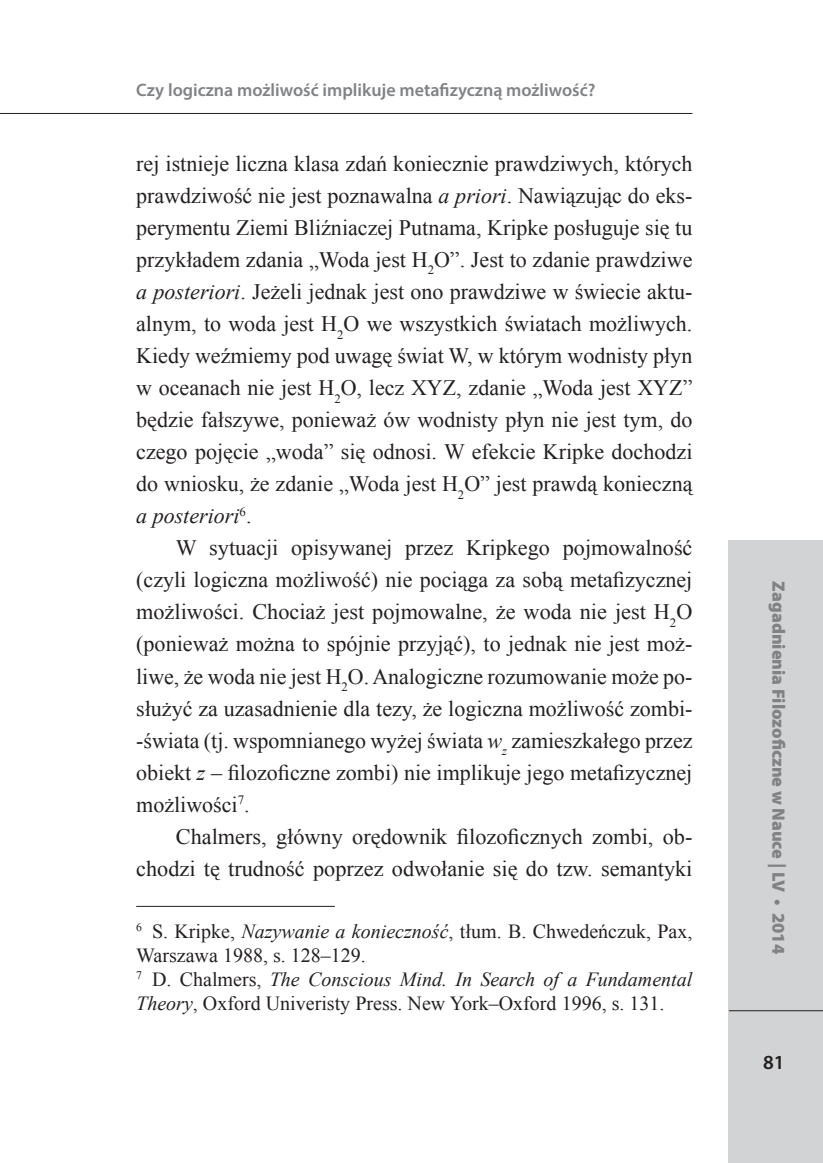
<style>
.page{position:relative;width:823px;height:1163px;background:#fff}
.page>*{position:absolute;margin:0;border:0;box-sizing:border-box;transform-origin:0 0}
.Przypis_dolny{font:22px/32px "Times New Roman";color:#231f20;text-align:justify}
.Tekst{font:22px/32px "Times New Roman";color:#231f20;text-align:justify}
.Przypis_dolny-2{font:20px/24px "Times New Roman";color:#231f20}
.t1{font:600 20px "Myriad Pro";color:#231f20}
.t2{font:600 18px "Myriad Pro";color:#808285}
.t3{font:900 18px "Myriad Pro";color:#808285}
.s1{font-style:italic}
</style>
<div class="page">
<hr style="left:0;top:113px;width:692px;height:1px;background:#231f20">
<div style="left:727px;top:540px;width:95px;height:622px;background:#d1d3d4"></div>
<hr style="left:728px;top:1010px;width:94px;height:1px;background:#231f20">
<hr style="left:136px;top:905px;width:198px;height:1px;background:#231f20">
<p class="t2" style="left:136px;top:79px;width:460px">Czy logiczna możliwość implikuje metafizyczną możliwość?</p>
<p class="Przypis_dolny" style="left:136px;top:147px;width:557px">rej istnieje liczna klasa zdań koniecznie prawdziwych, których prawdziwość nie jest poznawalna <span class="s1">a priori</span>. Nawiązując do eks&shy;perymentu Ziemi Bliźniaczej Putnama, Kripke posługuje się tu przykładem zdania „Woda jest H<sub>2</sub>O”. Jest to zdanie prawdziwe <span class="s1">a posteriori</span>. Jeżeli jednak jest ono prawdziwe w świecie aktu&shy;alnym, to woda jest H<sub>2</sub>O we wszystkich światach możliwych.<br>Kiedy weźmiemy pod uwagę świat W, w którym wodnisty płyn w oceanach nie jest H<sub>2</sub>O, lecz XYZ, zdanie „Woda jest XYZ” będzie fałszywe, ponieważ ów wodnisty płyn nie jest tym, do czego pojęcie „woda” się odnosi. W efekcie Kripke dochodzi do wniosku, że zdanie „Woda jest H<sub>2</sub>O” jest prawdą konieczną <span class="s1">a posteriori</span><sup>6</sup>.</p>
<p class="Tekst" style="left:136px;top:531px;width:557px;text-indent:40px">W sytuacji opisywanej przez Kripkego pojmowalność (czyli logiczna możliwość) nie pociąga za sobą metafizycznej możliwości. Chociaż jest pojmowalne, że woda nie jest H<sub>2</sub>O (ponieważ można to spójnie przyjąć), to jednak nie jest moż&shy;liwe, że woda nie jest H<sub>2</sub>O. Analogiczne rozumowanie może po&shy;służyć za uzasadnienie dla tezy, że logiczna możliwość zombi--świata (tj. wspomnianego wyżej świata <span class="s1">w</span><sub>z</sub> zamieszkałego przez obiekt <span class="s1">z</span> – filozoficzne zombi) nie implikuje jego metafizycznej możliwości<sup>7</sup>.</p>
<p class="Tekst" style="left:136px;top:819px;width:557px;text-align:right">Chalmers, główny orędownik filozoficznych zombi, ob&shy;chodzi tę trudność poprzez odwołanie się do tzw. semantyki</p>
<p class="Przypis_dolny-2" style="left:136px;top:918px;width:557px"><sup>6</sup> S. Kripke, <span class="s1">Nazywanie a konieczność</span>, tłum. B. Chwedeńczuk, Pax,<br>Warszawa 1988, s. 128–129.</p>
<p class="Przypis_dolny-2" style="left:136px;top:966px;width:557px"><sup>7</sup> D. Chalmers, <span class="s1">The Conscious Mind. In Search of a Fundamental<br>Theory</span>, Oxford Univeristy Press. New York–Oxford 1996, s. 131.</p>
<p class="t3" style="left:790px;top:581px;width:374px;rotate:90deg">Zagadnienia Filozoficzne w Nauce | LV • 2014</p>
<p class="t1" style="left:762px;top:1049px;width:23px">81</p>
</div>
